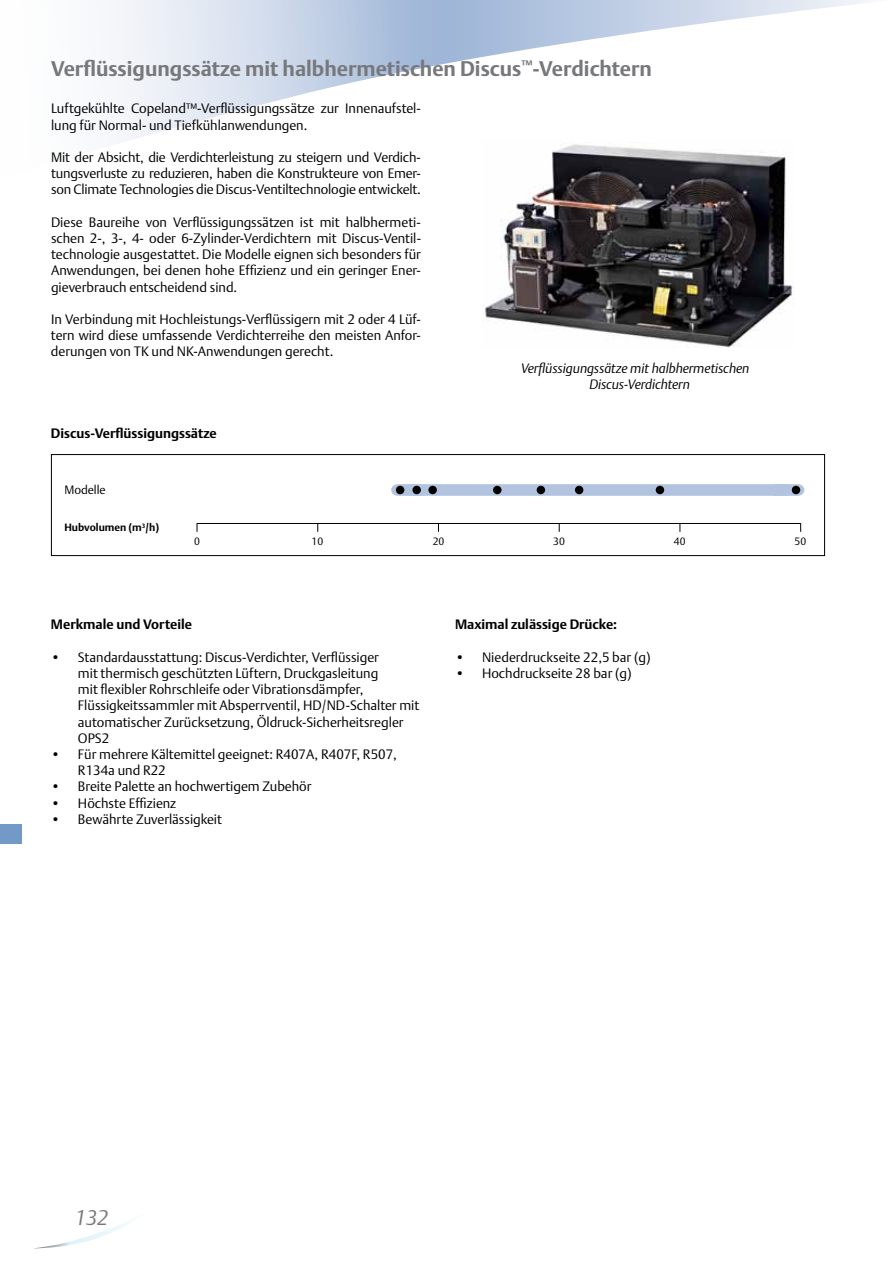
<style>
.page{position:relative;width:893px;height:1263px;background:#fff}
.page>*{position:absolute;margin:0;border:0;box-sizing:border-box;transform-origin:0 0}
.t1{font:700 21px "DTL Argo T";color:#77787b}
.t2{font:italic 21px "DTL Argo T Light";color:#77787b}
.t3{font:13.5px/16.2px "DTL Argo T Light";color:#000}
.t4{font:700 13.5px "DTL Argo T";color:#000}
.t5{font:italic 13.5px/16.2px "DTL Argo T Light";letter-spacing:-.005em;color:#000}
.t6{font:12px "DTL Argo T Light";color:#000}
.t7{font:700 10.5px "DTL Argo T";color:#000}
.t8{font:10.5px "DTL Argo T Light";color:#000}
</style>
<div class="page">
<svg style="left:37px;top:1220px;width:94px;height:28px"></svg>
<svg style="left:109px;top:0;width:760px;height:143px"></svg>
<img style="left:483px;top:142px;width:313px;height:205px">
<div style="left:0;top:824px;width:21px;height:20px;background:#7399c6"></div>
<div style="left:51px;top:454px;width:774px;height:102px;border:1px solid #000"></div>
<hr style="left:197px;top:523px;width:604px;height:1px;background:#000">
<svg style="left:391px;top:484px;width:18px;height:12px"></svg>
<svg style="left:787px;top:484px;width:17px;height:12px"></svg>
<div style="left:409px;top:484px;width:378px;height:12px;background:#b1c3df"></div>
<div style="left:493px;top:486px;width:9px;height:8px;background:#000;border-radius:50%"></div>
<div style="left:656px;top:486px;width:8px;height:8px;background:#000;border-radius:50%"></div>
<div style="left:396px;top:486px;width:8px;height:8px;background:#000;border-radius:50%"></div>
<div style="left:412px;top:486px;width:9px;height:8px;background:#000;border-radius:50%"></div>
<div style="left:428px;top:486px;width:9px;height:8px;background:#000;border-radius:50%"></div>
<div style="left:537px;top:486px;width:8px;height:8px;background:#000;border-radius:50%"></div>
<div style="left:575px;top:486px;width:8px;height:8px;background:#000;border-radius:50%"></div>
<div style="left:792px;top:486px;width:8px;height:8px;background:#000;border-radius:50%"></div>
<h1 class="t1" style="left:51px;top:56px;width:602px">Verflüssigungssätze mit halbhermetischen Discus<sup>™</sup>-Verdichtern</h1>
<p class="t3" style="left:51px;top:100px;width:371px">Luftgekühlte Copeland™-Verflüssigungssätze zur Innenaufstel&shy;lung für Normal- und Tiefkühlanwendungen.</p>
<p class="t3" style="left:51px;top:149px;width:371px;text-align:justify">Mit der Absicht, die Verdichterleistung zu steigern und Verdich&shy;tungsverluste zu reduzieren, haben die Konstrukteure von Emer&shy;son Climate Technologies die Discus-Ventiltechnologie entwickelt.</p>
<p class="t3" style="left:51px;top:214px;width:371px;text-align:justify">Diese Baureihe von Verflüssigungssätzen ist mit halbhermeti&shy;schen 2-, 3-, 4- oder 6-Zylinder-Verdichtern mit Discus-Ventil&shy;technologie ausgestattet. Die Modelle eignen sich besonders für Anwendungen, bei denen hohe Effizienz und ein geringer Ener&shy;gieverbrauch entscheidend sind.</p>
<p class="t3" style="left:51px;top:311px;width:371px;text-align:justify">In Verbindung mit Hochleistungs-Verflüssigern mit 2 oder 4 Lüf&shy;tern wird diese umfassende Verdichterreihe den meisten Anfor&shy;derungen von TK und NK-Anwendungen gerecht.</p>
<p class="t4" style="left:51px;top:425px;width:167px">Discus-Verflüssigungssätze</p>
<p class="t6" style="left:64px;top:483px;width:43px">Modelle</p>
<p class="t7" style="left:64px;top:521px;width:96px">Hubvolumen (m<sup>3</sup>/h)</p>
<p class="t5" style="left:589px;top:360px;width:161px;text-indent:-68px">Verflüssigungssätze mit halbhermetischen<br>Discus-Verdichtern</p>
<p class="t8" style="left:194px;top:535px;width:7px">0</p>
<p class="t8" style="left:311px;top:535px;width:13px">10</p>
<p class="t8" style="left:433px;top:535px;width:13px">20</p>
<p class="t8" style="left:553px;top:535px;width:13px">30</p>
<p class="t8" style="left:674px;top:535px;width:13px">40</p>
<p class="t8" style="left:795px;top:535px;width:13px">50</p>
<p class="t4" style="left:51px;top:617px;width:143px">Merkmale und Vorteile</p>
<p class="t3" style="left:78px;top:649px;width:343px;text-indent:-27px">• Standardausstattung: Discus-Verdichter, Verflüssiger<br>mit thermisch geschützten Lüftern, Druckgasleitung<br>mit flexibler Rohrschleife oder Vibrationsdämpfer, Flüssigkeitssammler mit Absperrventil, HD/ND-Schalter mit automatischer Zurücksetzung, Öldruck-Sicherheitsregler OPS2</p>
<p class="t3" style="left:78px;top:746px;width:320px;text-indent:-27px">• Für mehrere Kältemittel geeignet: R407A, R407F, R507,<br>R134a und R22</p>
<p class="t3" style="left:51px;top:778px;width:262px">• Breite Palette an hochwertigem Zubehör</p>
<p class="t3" style="left:51px;top:795px;width:127px">• Höchste Effizienz</p>
<p class="t3" style="left:51px;top:811px;width:173px">• Bewährte Zuverlässigkeit</p>
<p class="t4" style="left:455px;top:617px;width:164px">Maximal zulässige Drücke:</p>
<p class="t3" style="left:455px;top:649px;width:197px">• Niederdruckseite 22,5 bar (g)</p>
<p class="t3" style="left:455px;top:665px;width:178px">• Hochdruckseite 28 bar (g)</p>
<h1 class="t2" style="left:75px;top:1205px;width:35px">132</h1>
</div>
